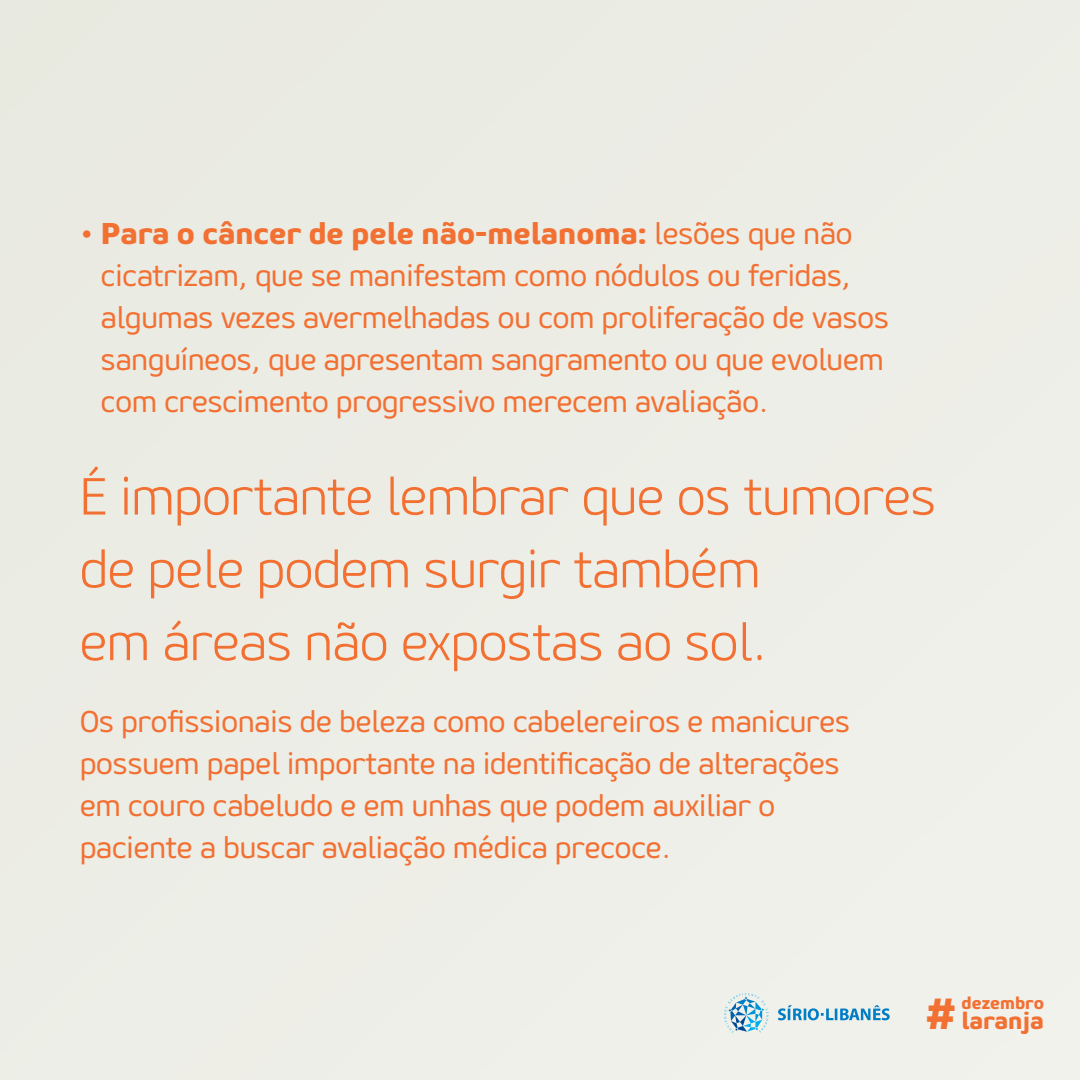
<style>
.page{position:relative;width:1080px;height:1080px;background:#ecede6}
.page>*{position:absolute;margin:0;border:0;box-sizing:border-box;transform-origin:0 0}
.t1{font:300 52px/72.8px "Geon";color:#f37033}
.t2{font:800 43.5px "Geon";color:#f37033}
.t3{font:30px/42px "Geon";color:#f37033}
.t4{font:800 23.8px "Geon";color:#f37033}
.t5{font:800 17.1px "Geon";color:#f37033}
.s1{font-weight:800}
</style>
<div class="page">
<svg style="left:778px;top:1005px;width:112px;height:15px"></svg>
<svg style="left:724px;top:993px;width:45px;height:40px"></svg>
<p class="t3" style="left:101px;top:211px;width:789px;text-indent:-21px">• <span class="s1">Para o câncer de pele não-melanoma:</span> lesões que não cicatrizam, que se manifestam como nódulos ou feridas, algumas vezes avermelhadas ou com proliferação de vasos sanguíneos, que apresentam sangramento ou que evoluem com crescimento progressivo merecem avaliação.</p>
<h1 class="t1" style="left:80px;top:459px;width:857px">É importante lembrar que os tumores de pele podem surgir também<br>em áreas não expostas ao sol.</h1>
<p class="t3" style="left:80px;top:700px;width:771px">Os profissionais de beleza como cabelereiros e manicures possuem papel importante na identificação de alterações em couro cabeludo e em unhas que podem auxiliar o paciente a buscar avaliação médica precoce.</p>
<h2 class="t2" style="left:925px;top:984px;width:33px">#</h2>
<p class="t5" style="left:962px;top:992px;width:84px">dezembro</p>
<p class="t4" style="left:962px;top:1004px;width:84px">laranja</p>
</div>
